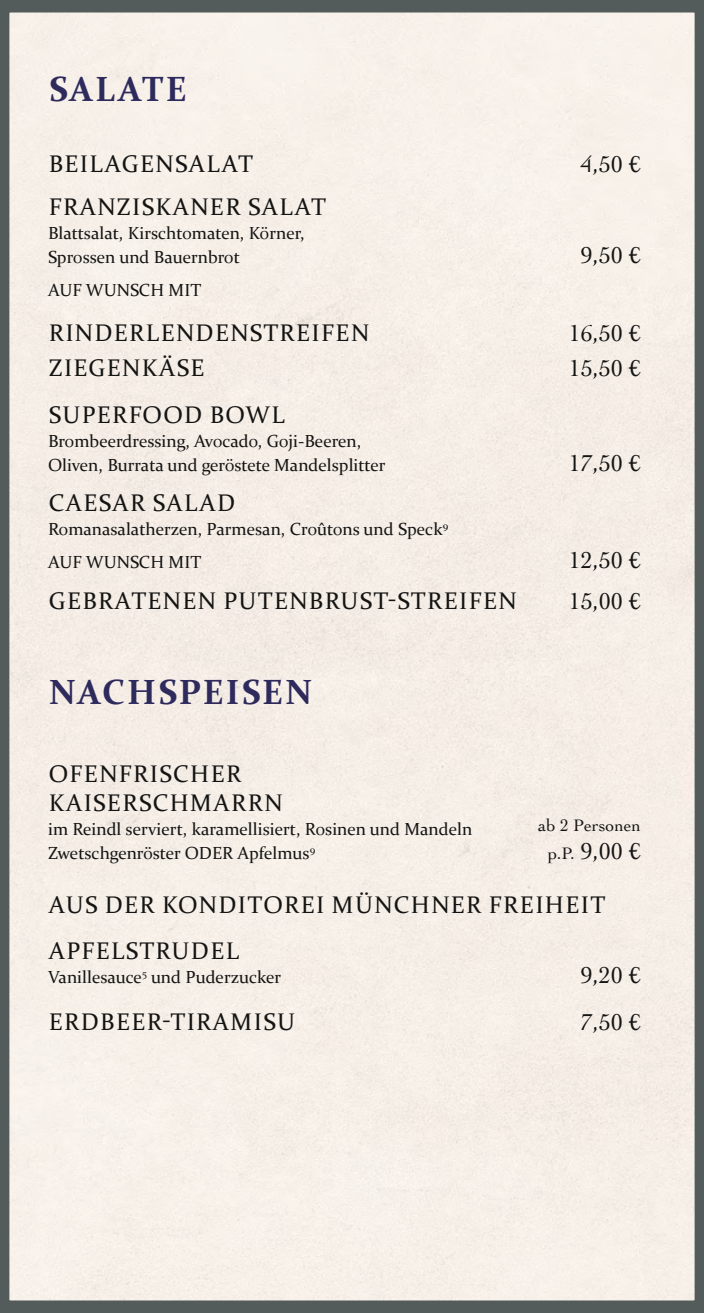
<style>
.page{position:relative;width:704px;height:1313px;background:#fff}
.page>*{position:absolute;margin:0;border:0;box-sizing:border-box;transform-origin:0 0}
.t1{font:700 35px "Constantia";letter-spacing:.06em;color:#2e2a5c}
.t2{font:24.06px/28.4px "Constantia";letter-spacing:.06em;color:#141413}
.t3{font:24.06px "Cochin";color:#141413}
.t4{font:17.5px/24.1px "Constantia";color:#141413}
.t5{font:17.5px "Cochin";color:#141413}
.s1{font-size:17.5px}
</style>
<div class="page">
<div style="left:0;top:0;width:703px;height:1312px;background:#f5efe7"></div>
<h1 class="t1" style="left:49px;top:75px;width:139px">SALATE</h1>
<h2 class="t2" style="left:49px;top:152px;width:206px">BEILAGENSALAT</h2>
<h2 class="t3" style="left:580px;top:150px;width:62px">4,50 €</h2>
<h2 class="t2" style="left:49px;top:194px;width:278px">FRANZISKANER SALAT</h2>
<p class="t4" style="left:48px;top:222px;width:258px">Blattsalat, Kirschtomaten, Körner,<br>Sprossen und Bauernbrot</p>
<p class="t4" style="left:48px;top:279px;width:154px">AUF WUNSCH MIT</p>
<h2 class="t3" style="left:580px;top:241px;width:62px">9,50 €</h2>
<h2 class="t2" style="left:49px;top:320px;width:321px">RINDERLENDENSTREIFEN</h2>
<h2 class="t3" style="left:568px;top:319px;width:74px">16,50 €</h2>
<h2 class="t2" style="left:49px;top:356px;width:157px">ZIEGENKÄSE</h2>
<h2 class="t3" style="left:568px;top:355px;width:74px">15,50 €</h2>
<h2 class="t2" style="left:49px;top:402px;width:237px">SUPERFOOD BOWL</h2>
<p class="t4" style="left:48px;top:430px;width:339px">Brombeerdressing, Avocado, Goji-Beeren,<br>Oliven, Burrata und geröstete Mandelsplitter</p>
<h2 class="t3" style="left:568px;top:449px;width:74px">17,50 €</h2>
<h2 class="t2" style="left:49px;top:491px;width:188px">CAESAR SALAD</h2>
<p class="t4" style="left:48px;top:514px;width:401px;line-height:32.8px">Romanasalatherzen, Parmesan, Croûtons und Speck<sup>9<br></sup>AUF WUNSCH MIT</p>
<h2 class="t3" style="left:568px;top:546px;width:74px">12,50 €</h2>
<h2 class="t2" style="left:49px;top:588px;width:469px">GEBRATENEN PUTENBRUST-STREIFEN</h2>
<h2 class="t3" style="left:568px;top:587px;width:74px">15,00 €</h2>
<h1 class="t1" style="left:49px;top:678px;width:264px">NACHSPEISEN</h1>
<h2 class="t2" style="left:49px;top:762px;width:235px">OFENFRISCHER<br>KAISERSCHMARRN</h2>
<p class="t4" style="left:48px;top:818px;width:425px">im Reindl serviert, karamellisiert, Rosinen und Mandeln<br>Zwetschgenröster ODER Apfelmus<sup>9</sup></p>
<p class="t5" style="left:537px;top:815px;width:104px">ab 2 Personen</p>
<h2 class="t3" style="left:547px;top:837px;width:95px"><span class="s1">p.P.</span> 9,00 €</h2>
<h2 class="t2" style="left:49px;top:892px;width:557px">AUS DER KONDITOREI MÜNCHNER FREIHEIT</h2>
<h2 class="t2" style="left:49px;top:938px;width:192px">APFELSTRUDEL</h2>
<p class="t4" style="left:48px;top:966px;width:234px">Vanillesauce<sup>5</sup> und Puderzucker</p>
<h2 class="t3" style="left:580px;top:961px;width:62px">9,20 €</h2>
<h2 class="t2" style="left:49px;top:1009px;width:247px">ERDBEER-TIRAMISU</h2>
<h2 class="t3" style="left:580px;top:1008px;width:62px">7,50 €</h2>
</div>
